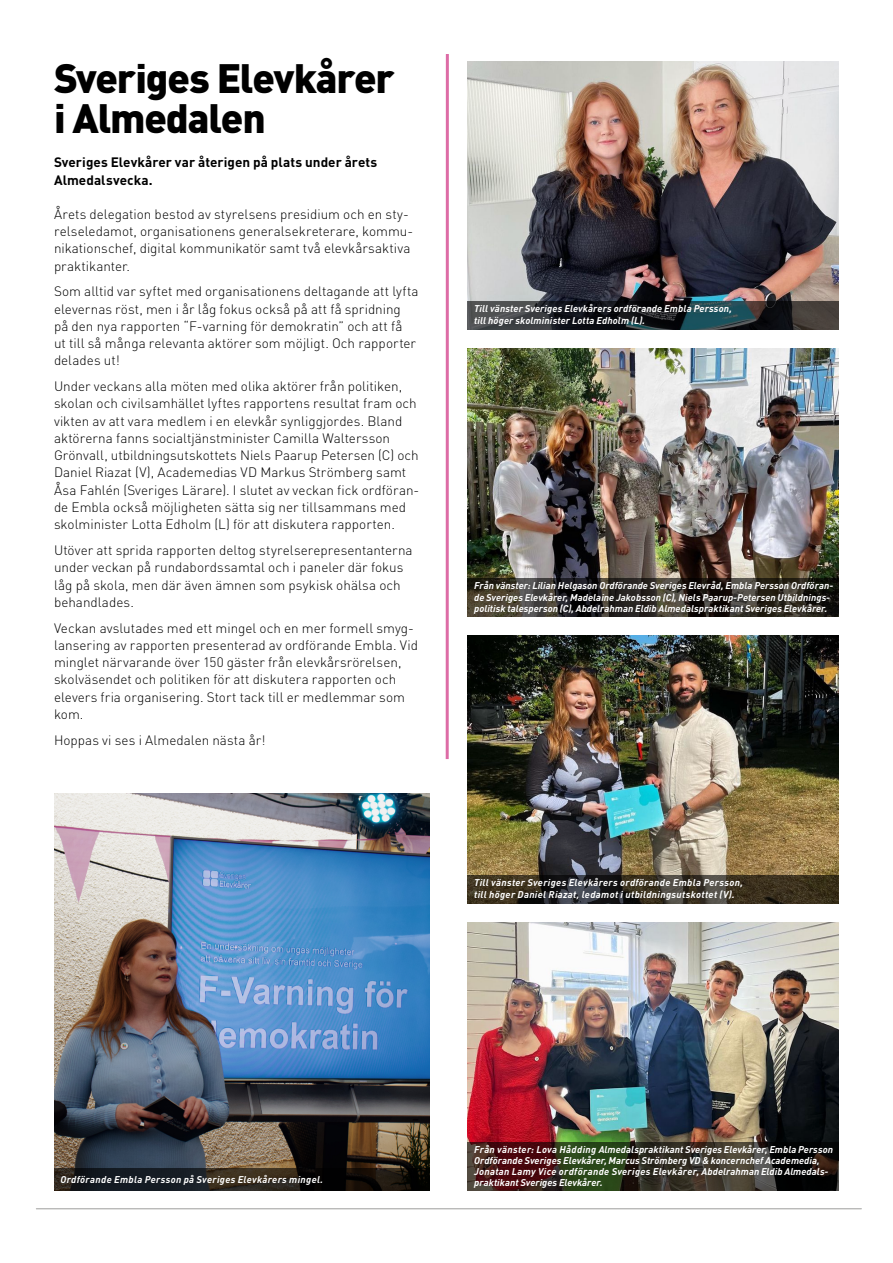
<style>
.page{position:relative;width:893px;height:1263px;background:#fff}
.page>*{position:absolute;margin:0;border:0;box-sizing:border-box;transform-origin:0 0}
.t1{font:900 40.5px/40.5px "DINOT";letter-spacing:-.03em;color:#000}
.t2{font:300 13.5px/17.2px "DINOT";color:#000}
.t3{font:700 13.5px/17.2px "DINOT";color:#000}
.t4{font:italic 700 9.75px/11.2px "DINOT";letter-spacing:.005em;color:#fff}
.t5{font:italic 700 9.75px/11.2px "DINOT";letter-spacing:.035em;color:#fff}
</style>
<div class="page">
<img style="left:468px;top:62px;width:371px;height:239px">
<img style="left:468px;top:349px;width:371px;height:229px">
<img style="left:468px;top:636px;width:371px;height:239px">
<img style="left:54px;top:793px;width:375px;height:375px">
<img style="left:468px;top:923px;width:371px;height:219px">
<svg style="left:468px;top:301px;width:371px;height:29px;background:#272e32"></svg>
<svg style="left:468px;top:578px;width:371px;height:39px;background:#2e2a23"></svg>
<svg style="left:468px;top:875px;width:371px;height:29px;background:#362f23"></svg>
<svg style="left:468px;top:1142px;width:371px;height:49px;background:#31281c"></svg>
<svg style="left:54px;top:1168px;width:375px;height:23px;background:#1c1a17"></svg>
<hr style="left:446px;top:54px;width:3px;height:705px;background:#dd6ca6">
<hr style="left:36px;top:1208px;width:825px;height:1px;background:#9d9d9c">
<h1 class="t1" style="left:54px;top:55px;width:342px">Sveriges Elevkårer i Almedalen</h1>
<p class="t3" style="left:54px;top:153px;width:325px">Sveriges Elevkårer var återigen på plats under årets<br>Almedalsvecka.</p>
<p class="t2" style="left:54px;top:205px;width:361px">Årets delegation bestod av styrelsens presidium och en sty&shy;relseledamot, organisationens generalsekreterare, kommu&shy;nikationschef, digital kommunikatör samt två elevkårsaktiva praktikanter.</p>
<p class="t2" style="left:54px;top:282px;width:366px">Som alltid var syftet med organisationens deltagande att lyfta elevernas röst, men i år låg fokus också på att få spridning på den nya rapporten “F-varning för demokratin” och att få<br>ut till så många relevanta aktörer som möjligt. Och rapporter delades ut!</p>
<p class="t2" style="left:54px;top:377px;width:367px">Under veckans alla möten med olika aktörer från politiken, skolan och civilsamhället lyftes rapportens resultat fram och vikten av att vara medlem i en elevkår synliggjordes. Bland aktörerna fanns socialtjänstminister Camilla Waltersson Grönvall, utbildningsutskottets Niels Paarup Petersen (C) och Daniel Riazat (V), Academedias VD Markus Strömberg samt Åsa Fahlén (Sveriges Lärare). I slutet av veckan fick ordföran&shy;de Embla också möjligheten sätta sig ner tillsammans med skolminister Lotta Edholm (L) för att diskutera rapporten.</p>
<p class="t2" style="left:54px;top:541px;width:360px">Utöver att sprida rapporten deltog styrelserepresentanterna under veckan på rundabordssamtal och i paneler där fokus låg på skola, men där även ämnen som psykisk ohälsa och behandlades.</p>
<p class="t2" style="left:54px;top:618px;width:366px">Veckan avslutades med ett mingel och en mer formell smyg&shy;lansering av rapporten presenterad av ordförande Embla. Vid minglet närvarande över 150 gäster från elevkårsrörelsen, skolväsendet och politiken för att diskutera rapporten och elevers fria organisering. Stort tack till er medlemmar som kom.</p>
<p class="t2" style="left:54px;top:730px;width:213px">Hoppas vi ses i Almedalen nästa år!</p>
<p class="t4" style="left:474px;top:303px;width:259px">Till vänster Sveriges Elevkårers ordförande Embla Persson, till höger skolminister Lotta Edholm (L).</p>
<p class="t4" style="left:474px;top:580px;width:361px">Från vänster: Lilian Helgason Ordförande Sveriges Elevråd, Embla Persson Ordföran&shy;de Sveriges Elevkårer, Madelaine Jakobsson (C), Niels Paarup-Petersen Utbildnings&shy;politisk talesperson (C), Abdelrahman Eldib Almedalspraktikant Sveriges Elevkårer.</p>
<p class="t5" style="left:474px;top:877px;width:270px">Till vänster Sveriges Elevkårers ordförande Embla Persson, till höger Daniel Riazat, ledamot i utbildningsutskottet (V).</p>
<p class="t5" style="left:60px;top:1173px;width:264px">Ordförande Embla Persson på Sveriges Elevkårers mingel.</p>
<p class="t4" style="left:474px;top:1143px;width:360px">Från vänster: Lova Hådding Almedalspraktikant Sveriges Elevkårer, Embla Persson Ordförande Sveriges Elevkårer, Marcus Strömberg VD &amp; koncernchef Academedia, Jonatan Lamy Vice ordförande Sveriges Elevkårer, Abdelrahman Eldib Almedals&shy;praktikant Sveriges Elevkårer.</p>
</div>
